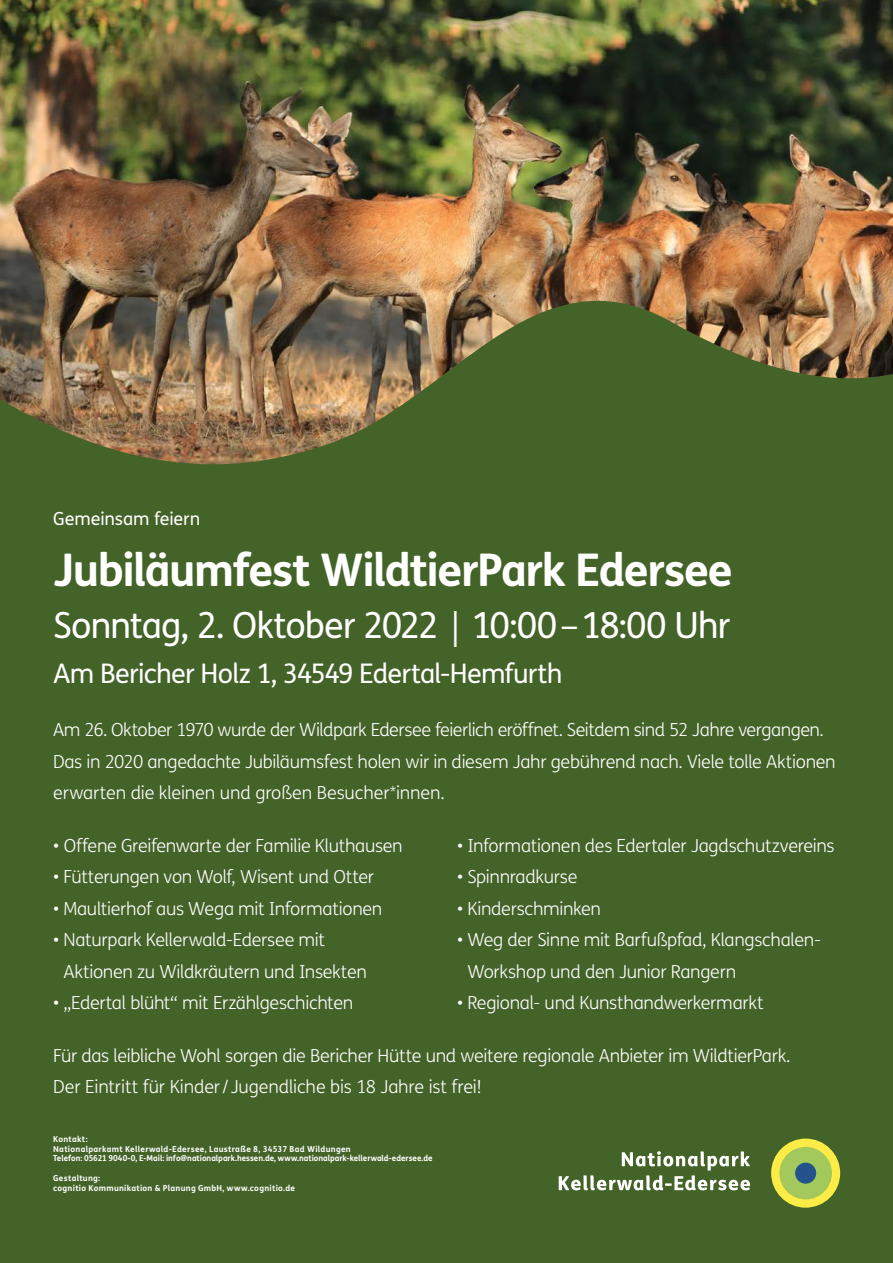
<style>
.page{position:relative;width:893px;height:1263px;background:#fff}
.page>*{position:absolute;margin:0;border:0;box-sizing:border-box;transform-origin:0 0}
.t1{font:700 45px "FS Me";letter-spacing:-.035em;color:#fff}
.t2{font:36px "FS Me";letter-spacing:-.03em;color:#fff}
.t3{font:27px "FS Me";letter-spacing:-.03em;color:#fff}
.t4{font:300 18px/31.5px "FS Me";letter-spacing:-.02em;color:#fff}
.t5{font:18px "FS Me";letter-spacing:-.005em;color:#fff}
.t6{font:700 8.25px/9.8px "FS Me";letter-spacing:.005em;color:#fff}
.t7{font:700 8.25px/9.8px "FS Me";letter-spacing:.03em;color:#fff}
.s1{font-family:"Avant Gard Goth EF"}
</style>
<div class="page">
<img style="left:0;top:0;width:893px;height:244px">
<svg style="left:0;top:244px;width:893px;height:589px;background:#586732"></svg>
<div style="left:0;top:833px;width:893px;height:430px;background:#446328"></div>
<div style="left:771px;top:1138px;width:69px;height:70px;background:#fcec45;border-radius:50%"></div>
<div style="left:779px;top:1147px;width:53px;height:52px;background:#a3c95c;border-radius:50%"></div>
<div style="left:795px;top:1162px;width:21px;height:21px;background:#23538a;border-radius:50%"></div>
<svg style="left:559px;top:1151px;width:191px;height:39px"></svg>
<p class="t5" style="left:53px;top:506px;width:149px">Gemeinsam feiern</p>
<h1 class="t1" style="left:53px;top:535px;width:681px">Jubiläumfest WildtierPark Edersee</h1>
<h2 class="t2" style="left:53px;top:601px;width:679px">Sonntag, 2. Oktober 2022 <span class="s1">|</span> 10:00–18:00 Uhr</h2>
<h3 class="t3" style="left:53px;top:655px;width:511px">Am Bericher Holz 1, 34549 Edertal-Hemfurth</h3>
<p class="t4" style="left:53px;top:714px;width:784px">Am 26. Oktober 1970 wurde der Wildpark Edersee feierlich eröffnet. Seitdem sind 52 Jahre vergangen.<br>Das in 2020 angedachte Jubiläumsfest holen wir in diesem Jahr gebührend nach. Viele tolle Aktionen erwarten die kleinen und großen Besucher*innen.</p>
<p class="t4" style="left:53px;top:829px;width:351px">• Offene Greifenwarte der Familie Kluthausen</p>
<p class="t4" style="left:53px;top:861px;width:322px">• Fütterungen von Wolf, Wisent und Otter</p>
<p class="t4" style="left:53px;top:892px;width:331px">• Maultierhof aus Wega mit Informationen</p>
<p class="t4" style="left:63px;top:924px;width:305px;text-indent:-10px">• Naturpark Kellerwald-Edersee mit<br>Aktionen zu Wildkräutern und Insekten</p>
<p class="t4" style="left:53px;top:987px;width:302px">• „Edertal blüht“ mit Erzählgeschichten</p>
<p class="t4" style="left:457px;top:829px;width:379px">• Informationen des Edertaler Jagdschutzvereins</p>
<p class="t4" style="left:457px;top:861px;width:122px">• Spinnradkurse</p>
<p class="t4" style="left:457px;top:892px;width:145px">• Kinderschminken</p>
<p class="t4" style="left:467px;top:924px;width:355px;text-indent:-10px">• Weg der Sinne mit Barfußpfad, Klangschalen-<br>Workshop und den Junior Rangern</p>
<p class="t4" style="left:457px;top:987px;width:308px">• Regional- und Kunsthandwerkermarkt</p>
<p class="t4" style="left:53px;top:1039px;width:739px">Für das leibliche Wohl sorgen die Bericher Hütte und weitere regionale Anbieter im WildtierPark.<br>Der Eintritt für Kinder/ Jugendliche bis 18 Jahre ist frei!</p>
<p class="t6" style="left:53px;top:1134px;width:381px">Kontakt:<br>Nationalparkamt Kellerwald-Edersee, Laustraße 8, 34537 Bad Wildungen<br>Telefon: 05621 9040-0, E-Mail: info@nationalpark.hessen.de, www.nationalpark-kellerwald-edersee.de</p>
<p class="t7" style="left:53px;top:1173px;width:244px">Gestaltung:<br>cognitio Kommunikation &amp; Planung GmbH, www.cognitio.de</p>
</div>
